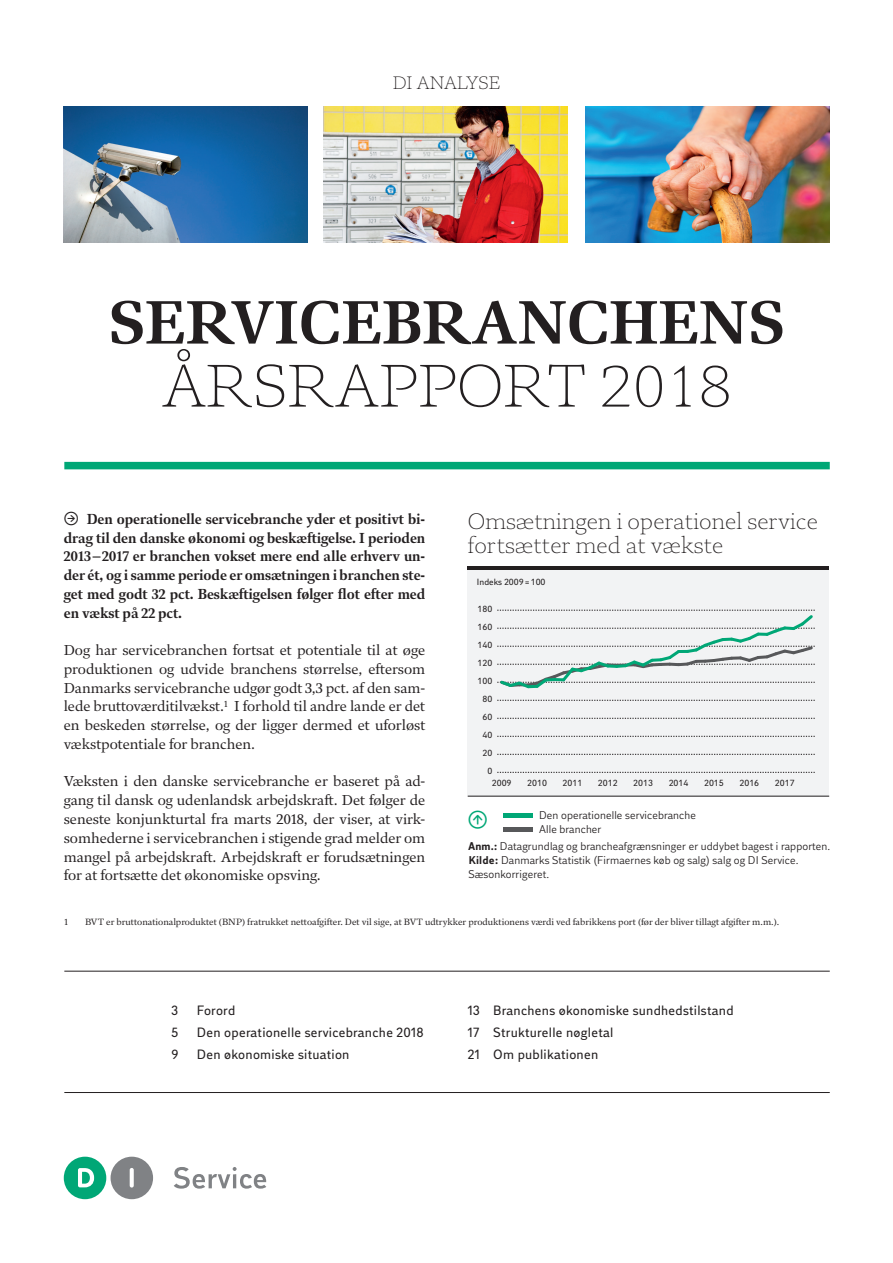
<style>
.page{position:relative;width:893px;height:1263px;background:#fff}
.page>*{position:absolute;margin:0;border:0;box-sizing:border-box;transform-origin:0 0}
.t1{font:700 60px "DI Serif";color:#231f20}
.t2{font:300 60px "DI Serif";color:#231f20}
.t3{font:300 22.5px/24px "DI Serif";letter-spacing:.01em;color:#231f20}
.t4{font:21px "DI Stuff";color:#00a776}
.t5{font:300 18px "DI Serif";color:#231f20}
.t6{font:14.25px/18.8px "DI Serif";color:#231f20;text-align:justify}
.t7{font:700 14.25px/18.8px "DI Serif";letter-spacing:-.005em;color:#231f20;text-align:justify}
.t8{font:13.5px/21.9px "DI Sans";letter-spacing:.02em;color:#231f20}
.t9{font:11.25px/14.2px "DI Sans";letter-spacing:.01em;color:#231f20}
.t10{font:9px "DI Serif";letter-spacing:.005em;color:#231f20}
.t11{font:9px "DI Sans";color:#231f20}
.s1{font-family:"DI Stuff";font-weight:400;font-size:15.75px}
.s2{font-weight:700}
</style>
<div class="page">
<div style="left:64px;top:462px;width:766px;height:7px;background:#00a776"></div>
<hr style="left:64px;top:971px;width:766px;height:1px;background:#231f20">
<hr style="left:64px;top:1092px;width:766px;height:1px;background:#231f20">
<img style="left:64px;top:106px;width:243px;height:136px">
<img style="left:324px;top:106px;width:243px;height:136px">
<svg style="left:174px;top:1167px;width:92px;height:21px"></svg>
<div style="left:64px;top:1157px;width:42px;height:42px;background:#00a776;border-radius:50%"></div>
<div style="left:111px;top:1157px;width:42px;height:42px;background:#808285;border-radius:50%"></div>
<svg style="left:130px;top:1168px;width:4px;height:19px"></svg>
<svg style="left:78px;top:1168px;width:16px;height:19px"></svg>
<img style="left:586px;top:106px;width:243px;height:136px">
<div style="left:468px;top:566px;width:361px;height:230px;background:#f2f3f4"></div>
<hr style="left:468px;top:566px;width:361px;height:3px;background:#231f20">
<hr style="left:468px;top:796px;width:361px;height:1px;background:#231f20">
<svg style="left:497px;top:772px;width:318px;height:1px"></svg>
<svg style="left:497px;top:754px;width:318px;height:1px"></svg>
<svg style="left:497px;top:736px;width:318px;height:1px"></svg>
<svg style="left:497px;top:718px;width:318px;height:1px"></svg>
<svg style="left:497px;top:700px;width:318px;height:1px"></svg>
<svg style="left:497px;top:610px;width:318px;height:79px"></svg>
<div style="left:503px;top:813px;width:30px;height:5px;background:#00a776"></div>
<hr style="left:503px;top:828px;width:30px;height:4px;background:#57585a">
<p class="t5" style="left:393px;top:72px;width:109px">DI ANALYSE</p>
<h1 class="t1" style="left:109px;top:285px;width:677px">SERVICEBRANCHENS</h1>
<h1 class="t2" style="left:161px;top:349px;width:572px">ÅRSRAPPORT 2018</h1>
<p class="t7" style="left:64px;top:510px;width:363px"><span class="s1">&gt;</span> Den operationelle servicebranche yder et positivt bi&shy;drag til den danske økonomi og beskæftigelse. I perioden 2013 – 2017 er branchen vokset mere end alle erhverv un&shy;der ét, og i samme periode er omsætningen i branchen ste&shy;get med godt 32 pct. Beskæftigelsen følger flot efter med en vækst på 22 pct.</p>
<p class="t6" style="left:64px;top:641px;width:363px">Dog har servicebranchen fortsat et potentiale til at øge produktionen og udvide branchens størrelse, eftersom Danmarks servicebranche udgør godt 3,3 pct. af den sam&shy;lede bruttoværditilvækst.<sup>1</sup> I forhold til andre lande er det en beskeden størrelse, og der ligger dermed et uforløst vækstpotentiale for branchen.</p>
<p class="t6" style="left:64px;top:772px;width:363px">Væksten i den danske servicebranche er baseret på ad&shy;gang til dansk og udenlandsk arbejdskraft. Det følger de seneste konjunkturtal fra marts 2018, der viser, at virk&shy;somhederne i servicebranchen i stigende grad melder om mangel på arbejdskraft. Arbejdskraft er forudsætningen for at fortsætte det økonomiske opsving.</p>
<p class="t11" style="left:64px;top:920px;width:6px">1</p>
<p class="t11" style="left:85px;top:920px;width:311px">BVT er bruttonationalproduktet (BNP) fratrukket nettoafgifter. Det vil sige, at BVT</p>
<h2 class="t3" style="left:468px;top:509px;width:352px">Omsætningen i operationel service fortsætter med at vækste</h2>
<p class="t11" style="left:477px;top:576px;width:70px">Indeks 2009=100</p>
<p class="t11" style="left:477px;top:603px;width:16px">180</p>
<p class="t11" style="left:477px;top:621px;width:16px">160</p>
<p class="t11" style="left:477px;top:639px;width:16px">140</p>
<p class="t11" style="left:477px;top:657px;width:16px">120</p>
<p class="t11" style="left:477px;top:675px;width:16px">100</p>
<p class="t11" style="left:482px;top:693px;width:11px">80</p>
<p class="t11" style="left:482px;top:711px;width:11px">60</p>
<p class="t11" style="left:482px;top:729px;width:11px">40</p>
<p class="t11" style="left:482px;top:747px;width:11px">20</p>
<p class="t11" style="left:487px;top:765px;width:6px">0</p>
<p class="t11" style="left:492px;top:778px;width:21px">2009</p>
<p class="t11" style="left:527px;top:778px;width:21px">2010</p>
<p class="t11" style="left:563px;top:778px;width:21px">2011</p>
<p class="t11" style="left:598px;top:778px;width:21px">2012</p>
<p class="t11" style="left:633px;top:778px;width:21px">2013</p>
<p class="t11" style="left:669px;top:778px;width:21px">2014</p>
<p class="t11" style="left:704px;top:778px;width:21px">2015</p>
<p class="t11" style="left:739px;top:778px;width:21px">2016</p>
<p class="t11" style="left:775px;top:778px;width:21px">2017</p>
<h3 class="t4" style="left:468px;top:806px;width:22px">≤</h3>
<p class="t9" style="left:468px;top:839px;width:364px"><span class="s2">Anm.:</span> Datagrundlag og brancheafgrænsninger er uddybet bagest i rapporten.<br><span class="s2">Kilde:</span> Danmarks Statistik (Firmaernes køb og salg) salg og DI Service.<br>Sæsonkorrigeret.</p>
<p class="t9" style="left:539px;top:808px;width:158px">Den operationelle servicebranche<br>Alle brancher</p>
<p class="t10" style="left:64px;top:916px;width:6px">1</p>
<p class="t10" style="left:85px;top:916px;width:696px">BVT er bruttonationalproduktet (BNP) fratrukket nettoafgifter. Det vil sige, at BVT udtrykker produktionens værdi ved fabrikkens port (før der bliver tillagt afgifter m.m.).</p>
<p class="t8" style="left:171px;top:1000px;width:8px">3</p>
<p class="t8" style="left:197px;top:1000px;width:40px">Forord</p>
<p class="t8" style="left:171px;top:1022px;width:8px">5</p>
<p class="t8" style="left:197px;top:1022px;width:228px">Den operationelle servicebranche 2018</p>
<p class="t8" style="left:171px;top:1043px;width:8px">9</p>
<p class="t8" style="left:197px;top:1043px;width:154px">Den økonomiske situation</p>
<p class="t8" style="left:468px;top:1000px;width:267px">13 Branchens økonomiske sundhedstilstand<br>17 Strukturelle nøgletal<br>21 Om publikationen</p>
</div>
